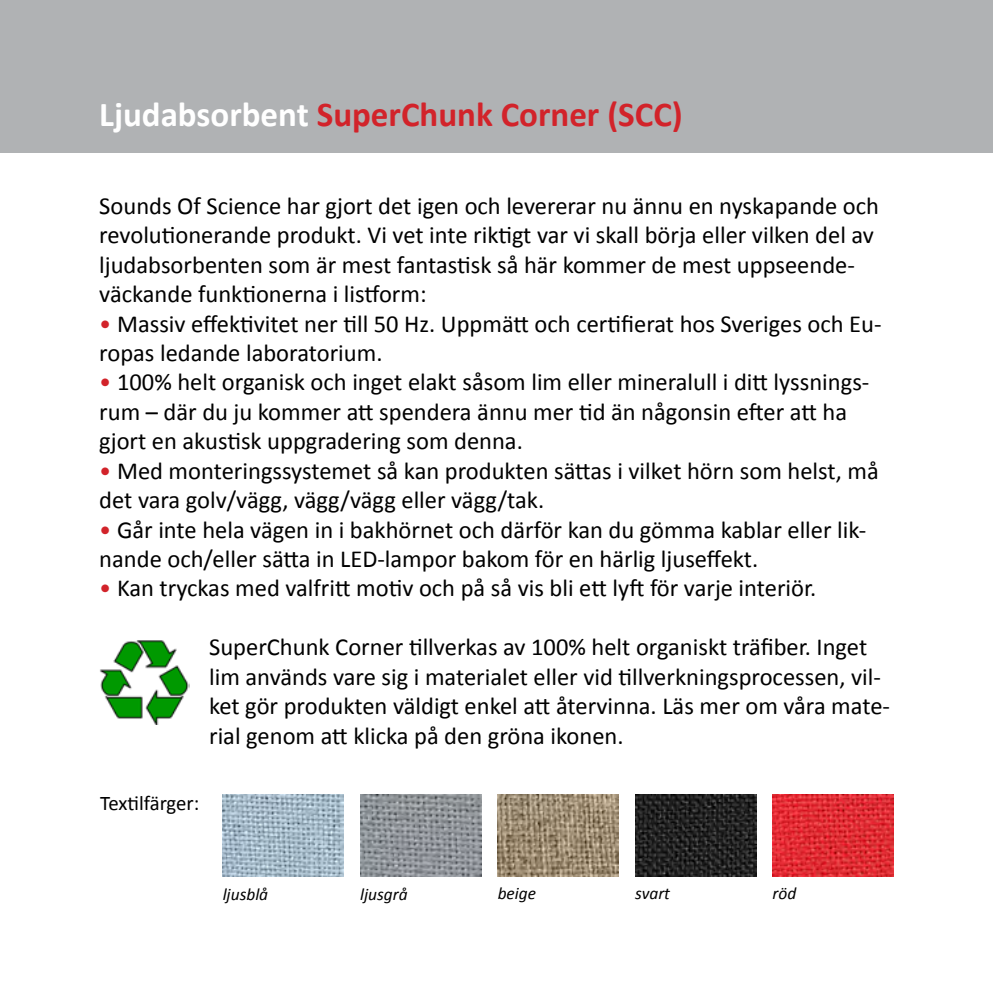
<style>
.page{position:relative;width:993px;height:993px;background:#fff}
.page>*{position:absolute;margin:0;border:0;box-sizing:border-box;transform-origin:0 0}
.t1{font:700 35px "Calibri";color:#d2232a}
.t2{font:24.5px/29.4px "Calibri";color:#000}
.t3{font:20.82px "Calibri";letter-spacing:-.01em;color:#000}
.t4{font:italic 17.32px "Calibri";color:#000}
.s1{color:#fff}
.s2{color:#d2232a}
</style>
<div class="page">
<div style="left:1px;top:0;width:991px;height:152px;background:#b0b2b4"></div>
<img style="left:100px;top:640px;width:89px;height:84px">
<img style="left:497px;top:794px;width:121px;height:81px">
<img style="left:360px;top:794px;width:121px;height:81px">
<img style="left:222px;top:794px;width:121px;height:81px">
<img style="left:635px;top:794px;width:121px;height:81px">
<img style="left:772px;top:794px;width:121px;height:81px">
<h1 class="t1" style="left:99px;top:91px;width:585px"><span class="s1">Ljudabsorbent</span> SuperChunk Corner (SCC)</h1>
<p class="t2" style="left:99px;top:191px;width:781px">Sounds Of Science har gjort det igen och levererar nu ännu en nyskapande och revolutionerande produkt. Vi vet inte riktigt var vi skall börja eller vilken del av ljudabsorbenten som är mest fantastisk så här kommer de mest uppseende&shy;väckande funktionerna i listform:</p>
<p class="t2" style="left:99px;top:309px;width:783px"><span class="s2">•</span> Massiv effektivitet ner till 50 Hz. Uppmätt och certifierat hos Sveriges och Eu&shy;ropas ledande laboratorium.</p>
<p class="t2" style="left:99px;top:367px;width:771px"><span class="s2">•</span> 100% helt organisk och inget elakt såsom lim eller mineralull i ditt lyssnings&shy;rum – där du ju kommer att spendera ännu mer tid än någonsin efter att ha gjort en akustisk uppgradering som denna.</p>
<p class="t2" style="left:99px;top:456px;width:780px"><span class="s2">•</span> Med monteringssystemet så kan produkten sättas i vilket hörn som helst, må det vara golv/vägg, vägg/vägg eller vägg/tak.</p>
<p class="t2" style="left:99px;top:514px;width:768px"><span class="s2">•</span> Går inte hela vägen in i bakhörnet och därför kan du gömma kablar eller lik&shy;nande och/eller sätta in LED-lampor bakom för en härlig ljuseffekt.</p>
<p class="t2" style="left:99px;top:573px;width:718px"><span class="s2">•</span> Kan tryckas med valfritt motiv och på så vis bli ett lyft för varje interiör.</p>
<p class="t2" style="left:209px;top:632px;width:682px">SuperChunk Corner tillverkas av 100% helt organiskt träfiber. Inget lim används vare sig i materialet eller vid tillverkningsprocessen, vil&shy;ket gör produkten väldigt enkel att återvinna. Läs mer om våra mate&shy;rial genom att klicka på den gröna ikonen.</p>
<p class="t3" style="left:100px;top:789px;width:101px">Textilfärger:</p>
<p class="t4" style="left:222px;top:881px;width:47px">ljusblå</p>
<p class="t4" style="left:360px;top:881px;width:49px">ljusgrå</p>
<p class="t4" style="left:497px;top:881px;width:40px">beige</p>
<p class="t4" style="left:635px;top:881px;width:36px">svart</p>
<p class="t4" style="left:772px;top:881px;width:25px">röd</p>
</div>
